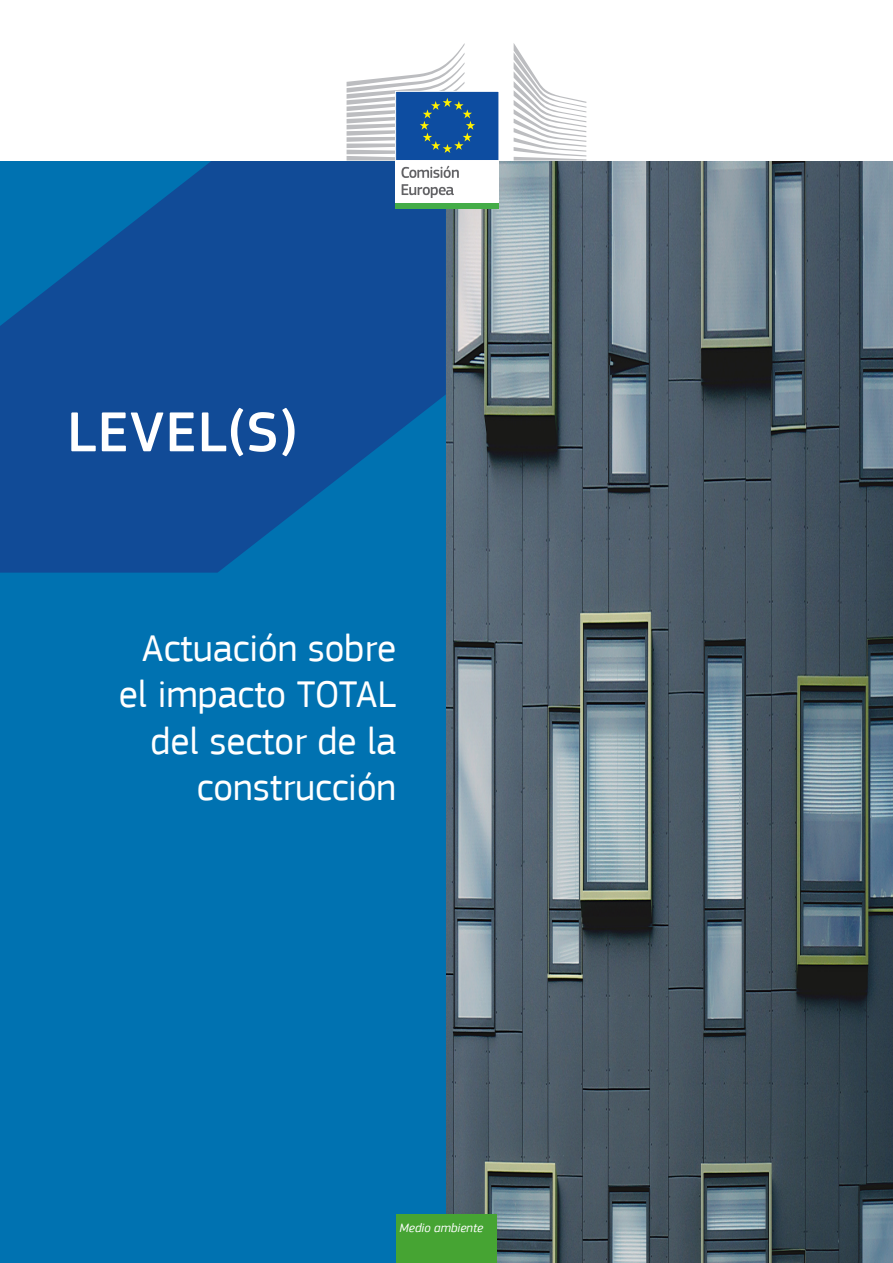
<style>
.page{position:relative;width:893px;height:1263px;background:#fff}
.page>*{position:absolute;margin:0;border:0;box-sizing:border-box;transform-origin:0 0}
.t1{font:500 58.5px "EC Square Sans Pro";letter-spacing:.02em;color:#fff}
.paragraph_texte{font:39px/46.5px "EC Square Sans Pro";color:#fff;text-align:right}
.t2{font:italic 12.75px "EC Square Sans Pro";color:#fff}
</style>
<div class="page">
<div style="left:0;top:161px;width:893px;height:1102px;background:#0072b1"></div>
<img style="left:446px;top:161px;width:447px;height:1102px">
<svg style="left:0;top:161px;width:446px;height:412px;fill:#114b97"></svg>
<div style="left:396px;top:1215px;width:101px;height:48px;background:#46a433"></div>
<div style="left:396px;top:158px;width:103px;height:46px;background:#fff"></div>
<div style="left:396px;top:91px;width:103px;height:69px;background:#0d4da1"></div>
<div style="left:395px;top:91px;width:104px;height:70px;border:1px solid #fff"></div>
<svg style="left:347px;top:43px;width:128px;height:117px"></svg>
<svg style="left:514px;top:44px;width:72px;height:117px"></svg>
<svg style="left:401px;top:166px;width:58px;height:12px"></svg>
<svg style="left:402px;top:184px;width:52px;height:14px"></svg>
<div style="left:396px;top:203px;width:103px;height:6px;background:#44ac48"></div>
<p class="t1" style="left:67px;top:398px;width:232px">LEVEL(S)</p>
<p class="paragraph_texte" style="left:119px;top:625px;width:279px">Actuación sobre el impacto TOTAL del sector de la construcción</p>
<p class="t2" style="left:399px;top:1221px;width:85px">Medio ambiente</p>
</div>
